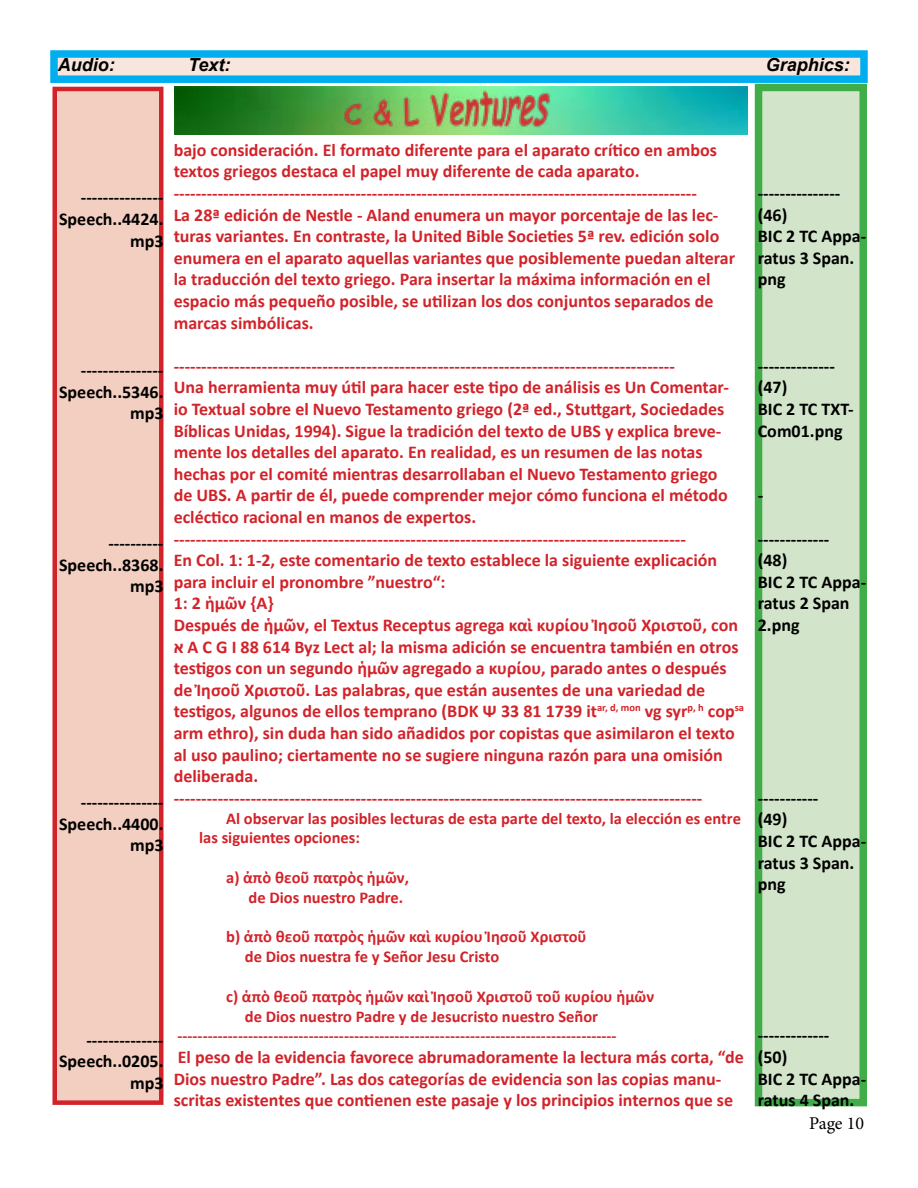
<style>
.page{position:relative;width:918px;height:1188px;background:#fff}
.page>*{position:absolute;margin:0;border:0;box-sizing:border-box;transform-origin:0 0}
.t1{font:700 18px/21.6px "Calibri";color:#d2232a}
.t2{font:700 18px/21.6px "Calibri";color:#000;text-align:right}
.t3{font:italic 700 18px "Arial";color:#000}
.t4{font:18px "Minion Pro";letter-spacing:-.005em;color:#000}
.t5{font:700 16.5px/19.8px "Calibri";color:#d2232a}
</style>
<div class="page">
<div style="left:54px;top:54px;width:810px;height:25px;background:#f8e5dc"></div>
<div style="left:50px;top:50px;width:818px;height:33px;border:8px solid #00aeef"></div>
<div style="left:52px;top:87px;width:112px;height:1018px;background:#f3cfc1;border:4px solid #d2232a"></div>
<div style="left:755px;top:84px;width:112px;height:1022px;background:#d2e5ca;border:8px solid #41ad49"></div>
<img style="left:175px;top:87px;width:572px;height:48px">
<img style="left:331px;top:86px;width:220px;height:49px">
<p class="t3" style="left:58px;top:53px;width:58px">Audio:</p>
<p class="t3" style="left:188px;top:53px;width:44px">Text:</p>
<p class="t3" style="left:766px;top:53px;width:86px">Graphics:</p>
<p class="t2" style="left:81px;top:186px;width:84px">---------------</p>
<p class="t2" style="left:59px;top:208px;width:106px">Speech..4424. mp3</p>
<p class="t2" style="left:81px;top:359px;width:84px">---------------</p>
<p class="t2" style="left:59px;top:381px;width:106px">Speech..5346. mp3</p>
<p class="t2" style="left:108px;top:532px;width:57px">----------</p>
<p class="t2" style="left:59px;top:554px;width:106px">Speech..8368. mp3</p>
<p class="t2" style="left:81px;top:791px;width:84px">---------------</p>
<p class="t2" style="left:59px;top:813px;width:106px">Speech..4400. mp3</p>
<p class="t2" style="left:86px;top:1029px;width:79px">--------------</p>
<p class="t2" style="left:59px;top:1050px;width:106px">Speech..0205. mp3</p>
<p class="t1" style="left:174px;top:139px;width:545px">bajo consideración. El formato diferente para el aparato crítico en ambos textos griegos destaca el papel muy diferente de cada aparato.</p>
<p class="t1" style="left:174px;top:182px;width:525px">-----------------------------------------------------------------------------------------------</p>
<p class="t1" style="left:174px;top:203px;width:563px">La 28ª edición de Nestle - Aland enumera un mayor porcentaje de las lec&shy;turas variantes. En contraste, la United Bible Societies 5ª rev. edición solo enumera en el aparato aquellas variantes que posiblemente puedan alterar la traducción del texto griego. Para insertar la máxima información en el espacio más pequeño posible, se utilizan los dos conjuntos separados de marcas simbólicas.</p>
<p class="t1" style="left:174px;top:355px;width:503px">-------------------------------------------------------------------------------------------</p>
<p class="t1" style="left:174px;top:376px;width:557px">Una herramienta muy útil para hacer este tipo de análisis es Un Comentar&shy;io Textual sobre el Nuevo Testamento griego (2ª ed., Stuttgart, Sociedades Bíblicas Unidas, 1994). Sigue la tradición del texto de UBS y explica breve&shy;mente los detalles del aparato. En realidad, es un resumen de las notas hechas por el comité mientras desarrollaban el Nuevo Testamento griego de UBS. A partir de él, puede comprender mejor cómo funciona el método ecléctico racional en manos de expertos.</p>
<p class="t1" style="left:174px;top:527px;width:514px">---------------------------------------------------------------------------------------------</p>
<p class="t1" style="left:174px;top:549px;width:545px">En Col. 1: 1-2, este comentario de texto establece la siguiente explicación para incluir el pronombre ”nuestro“:</p>
<p class="t1" style="left:174px;top:592px;width:101px">1: 2 ἡμῶν {A}</p>
<p class="t1" style="left:174px;top:614px;width:572px">Después de ἡμῶν, el Textus Receptus agrega καὶ κυρίου Ἰησοῦ Χριστοῦ, con א A C G I 88 614 Byz Lect al; la misma adición se encuentra también en otros testigos con un segundo ἡμῶν agregado a κυρίου, parado antes o después de Ἰησοῦ Χριστοῦ. Las palabras, que están ausentes de una variedad de testigos, algunos de ellos temprano (BDK Ψ 33 81 1739 it<sup>ar,</sup> <sup>d,</sup> <sup>mon</sup> vg syr<sup>p,</sup> <sup>h</sup> cop<sup>sa </sup>arm ethro), sin duda han sido añadidos por copistas que asimilaron el texto al uso paulino; ciertamente no se sugiere ninguna razón para una omisión deliberada.</p>
<p class="t1" style="left:174px;top:787px;width:530px">------------------------------------------------------------------------------------------------</p>
<p class="t5" style="left:199px;top:808px;width:543px;text-indent:27px">Al observar las posibles lecturas de esta parte del texto, la elección es entre las siguientes opciones:</p>
<p class="t5" style="left:226px;top:867px;width:184px">a) ἀπὸ θεοῦ πατρὸς ἡμῶν,</p>
<p class="t5" style="left:249px;top:887px;width:156px">de Dios nuestro Padre.</p>
<p class="t5" style="left:226px;top:927px;width:362px">b) ἀπὸ θεοῦ πατρὸς ἡμῶν καὶ κυρίου Ἰησοῦ Χριστοῦ</p>
<p class="t5" style="left:245px;top:947px;width:256px">de Dios nuestra fe y Señor Jesu Cristo</p>
<p class="t5" style="left:226px;top:986px;width:430px">c) ἀπὸ θεοῦ πατρὸς ἡμῶν καὶ Ἰησοῦ Χριστοῦ τοῦ κυρίου ἡμῶν</p>
<p class="t5" style="left:245px;top:1006px;width:355px">de Dios nuestro Padre y de Jesucristo nuestro Señor</p>
<p class="t5" style="left:177px;top:1026px;width:441px">---------------------------------------------------------------------------------------</p>
<p class="t1" style="left:174px;top:1046px;width:572px">El peso de la evidencia favorece abrumadoramente la lectura más corta, “de<br>Dios nuestro Padre”. Las dos categorías de evidencia son las copias manu&shy;scritas existentes que contienen este pasaje y los principios internos que se</p>
<p class="t2" style="left:758px;top:182px;width:84px">---------------</p>
<p class="t2" style="left:758px;top:203px;width:31px">(46)</p>
<p class="t2" style="left:758px;top:225px;width:110px;text-align:left">BIC 2 TC Appa&shy;ratus 3 Span. png</p>
<p class="t2" style="left:758px;top:355px;width:79px">--------------</p>
<p class="t2" style="left:758px;top:376px;width:31px">(47)</p>
<p class="t2" style="left:758px;top:398px;width:97px;text-align:left">BIC 2 TC TXT-<br>Com01.png</p>
<p class="t2" style="left:758px;top:484px;width:7px">-</p>
<p class="t2" style="left:758px;top:527px;width:73px">-------------</p>
<p class="t2" style="left:758px;top:549px;width:31px">(48)</p>
<p class="t2" style="left:758px;top:571px;width:110px;text-align:left">BIC 2 TC Appa&shy;ratus 2 Span<br>2.png</p>
<p class="t2" style="left:758px;top:787px;width:62px">-----------</p>
<p class="t2" style="left:758px;top:808px;width:31px">(49)</p>
<p class="t2" style="left:758px;top:830px;width:110px;text-align:left">BIC 2 TC Appa&shy;ratus 3 Span. png</p>
<p class="t2" style="left:758px;top:1024px;width:73px">-------------</p>
<p class="t2" style="left:758px;top:1046px;width:31px">(50)</p>
<p class="t2" style="left:758px;top:1067px;width:110px;text-align:left">BIC 2 TC Appa&shy;ratus 4 Span.</p>
<p class="t4" style="left:809px;top:1111px;width:56px">Page 10</p>
</div>
